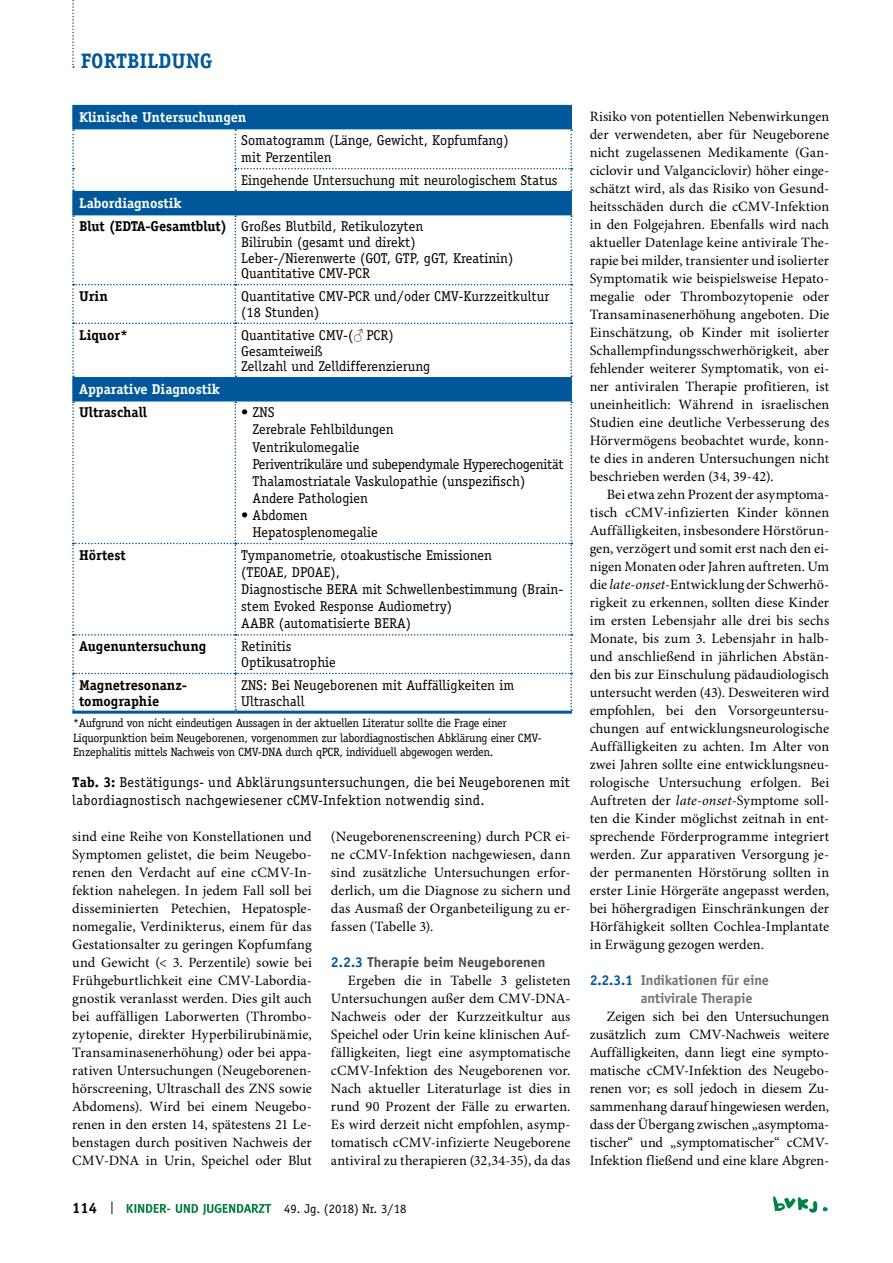
<style>
.page{position:relative;width:893px;height:1263px;background:#fff}
.page>*{position:absolute;margin:0;border:0;box-sizing:border-box;transform-origin:0 0}
.t1{font:700 21px "Officina Serif Std";color:#00589a}
.t2{font:700 15px "Officina Serif Std";color:#000}
.t3{font:14.25px/18px "Minion Pro";letter-spacing:.005em;color:#000;text-align:justify}
.t4{font:14.25px/17.1px "Officina Serif Std";color:#000}
.t5{font:14.25px/17.1px "Officina Serif Std";letter-spacing:-.02em;color:#000}
.t6{font:700 14.25px/15.8px "Officina Serif Std";color:#000}
.t7{font:700 14.25px/18px "Officina Sans";letter-spacing:-.01em;color:#747473}
.t8{font:700 14.25px "Officina Serif Std";color:#fff}
.t9{font:700 14.25px "Officina Sans";color:#494948}
.t10{font:12.75px "Officina Serif Std";color:#000}
.t11{font:12px/14.4px "Officina Serif Std";letter-spacing:-.02em;color:#000}
.s1{font-weight:700;color:#fff}
.s2{font-weight:700}
.s3{font-family:"Arial";font-weight:700}
.s4{color:#00589a}
.s5{font-weight:400;font-size:12.75px}
.s6{font-style:italic}
</style>
<div class="page">
<svg style="left:773px;top:1196px;width:55px;height:17px"></svg>
<svg style="left:127px;top:1204px;width:144px;height:11px"></svg>
<svg style="left:72px;top:0;width:2px;height:68px"></svg>
<div style="left:73px;top:106px;width:498px;height:23px;background:#00589a"></div>
<div style="left:74px;top:192px;width:496px;height:208px;background:#00589a"></div>
<svg style="left:72px;top:129px;width:2px;height:62px"></svg>
<svg style="left:235px;top:129px;width:337px;height:62px"></svg>
<svg style="left:72px;top:215px;width:500px;height:162px"></svg>
<svg style="left:72px;top:401px;width:500px;height:310px"></svg>
<hr style="left:72px;top:711px;width:163px;height:3px;background:#00589a">
<hr style="left:235px;top:711px;width:337px;height:3px;background:#00589a">
<hr style="left:72px;top:191px;width:163px;height:1px;background:#00589a">
<hr style="left:72px;top:192px;width:2px;height:22px;background:#00589a">
<hr style="left:235px;top:191px;width:337px;height:1px;background:#00589a">
<hr style="left:570px;top:192px;width:2px;height:22px;background:#00589a">
<hr style="left:72px;top:214px;width:163px;height:1px;background:#00589a">
<hr style="left:235px;top:214px;width:337px;height:1px;background:#00589a">
<hr style="left:72px;top:377px;width:163px;height:2px;background:#00589a">
<hr style="left:72px;top:379px;width:2px;height:21px;background:#00589a">
<hr style="left:235px;top:377px;width:337px;height:2px;background:#00589a">
<hr style="left:570px;top:379px;width:2px;height:21px;background:#00589a">
<hr style="left:72px;top:400px;width:163px;height:1px;background:#00589a">
<hr style="left:235px;top:400px;width:337px;height:1px;background:#00589a">
<hr style="left:72px;top:106px;width:2px;height:22px;background:#00589a">
<hr style="left:72px;top:105px;width:163px;height:1px;background:#00589a">
<hr style="left:235px;top:105px;width:337px;height:1px;background:#00589a">
<hr style="left:72px;top:128px;width:163px;height:1px;background:#00589a">
<hr style="left:235px;top:128px;width:337px;height:1px;background:#00589a">
<hr style="left:570px;top:106px;width:2px;height:22px;background:#00589a">
<h1 class="t1" style="left:81px;top:48px;width:133px">FORTBILDUNG</h1>
<p class="t8" style="left:79px;top:108px;width:169px">Klinische Untersuchungen</p>
<p class="t4" style="left:241px;top:132px;width:269px">Somatogramm (Länge, Gewicht, Kopfumfang) mit Perzentilen</p>
<p class="t4" style="left:241px;top:172px;width:318px">Eingehende Untersuchung mit neurologischem Status</p>
<p class="t4" style="left:79px;top:192px;width:346px;line-height:23px"><span class="s1">Labordiagnostik<br></span><span class="s2">Blut (EDTA-Gesamtblut)</span> Großes Blutbild, Retikulozyten</p>
<p class="t4" style="left:241px;top:234px;width:274px;line-height:15.8px">Bilirubin (gesamt und direkt)<br>Leber-/Nierenwerte (GOT, GTP, gGT, Kreatinin)<br>Quantitative CMV-PCR</p>
<p class="t6" style="left:79px;top:288px;width:30px">Urin</p>
<p class="t4" style="left:241px;top:289px;width:310px;line-height:15.8px">Quantitative CMV-PCR und/oder CMV-Kurzzeitkultur (18 Stunden)</p>
<p class="t6" style="left:79px;top:327px;width:51px">Liquor*</p>
<p class="t4" style="left:241px;top:327px;width:191px;line-height:15.6px">Quantitative CMV-(<span class="s3">♂</span> PCR)<br>Gesamteiweiß<br>Zellzahl und Zelldifferenzierung</p>
<p class="t8" style="left:79px;top:381px;width:142px">Apparative Diagnostik</p>
<p class="t6" style="left:79px;top:404px;width:70px">Ultraschall</p>
<p class="t5" style="left:253px;top:404px;width:313px;text-indent:-11px">• ZNS<br>Zerebrale Fehlbildungen<br>Ventrikulomegalie<br>Periventrikuläre und subependymale Hyperechogenität<br>Thalamostriatale Vaskulopathie (unspezifisch)<br>Andere Pathologien</p>
<p class="t4" style="left:253px;top:507px;width:127px;text-indent:-11px">• Abdomen<br>Hepatosplenomegalie</p>
<p class="t6" style="left:79px;top:547px;width:48px">Hörtest</p>
<p class="t4" style="left:241px;top:547px;width:322px">Tympanometrie, otoakustische Emissionen<br>(TEOAE, DPOAE),<br>Diagnostische BERA mit Schwellenbestimmung (Brain&shy;stem Evoked Response Audiometry)<br>AABR (automatisierte BERA)</p>
<p class="t6" style="left:79px;top:638px;width:129px">Augenuntersuchung</p>
<p class="t4" style="left:241px;top:639px;width:96px;line-height:15.6px">Retinitis<br>Optikusatrophie</p>
<p class="t6" style="left:79px;top:677px;width:109px">Magnetresonanz&shy;tomographie</p>
<p class="t4" style="left:241px;top:677px;width:274px;line-height:15.8px">ZNS: Bei Neugeborenen mit Auffälligkeiten im<br>Ultraschall</p>
<p class="t11" style="left:73px;top:716px;width:470px">*Aufgrund von nicht eindeutigen Aussagen in der aktuellen Literatur sollte die Frage einer<br>Liquorpunktion beim Neugeborenen, vorgenommen zur labordiagnostischen Abklärung einer CMV-<br>Enzephalitis mittels Nachweis von CMV-DNA durch qPCR, individuell abgewogen werden.</p>
<p class="t4" style="left:72px;top:773px;width:499px;line-height:18px"><span class="s2">Tab. 3:</span> Bestätigungs- und Abklärungsuntersuchungen, die bei Neugeborenen mit labordiagnostisch nachgewiesener cCMV-Infektion notwendig sind.</p>
<p class="t3" style="left:72px;top:828px;width:241px">sind eine Reihe von Konstellationen und Symptomen gelistet, die beim Neugebo&shy;renen den Verdacht auf eine cCMV-In&shy;fektion nahelegen. In jedem Fall soll bei disseminierten Petechien, Hepatosple&shy;nomegalie, Verdinikterus, einem für das Gestationsalter zu geringen Kopfumfang und Gewicht (&lt; 3. Perzentile) sowie bei Frühgeburtlichkeit eine CMV-Labordia&shy;gnostik veranlasst werden. Dies gilt auch bei auffälligen Laborwerten (Thrombo&shy;zytopenie, direkter Hyperbilirubinämie, Transaminasenerhöhung) oder bei appa&shy;rativen Untersuchungen (Neugeborenen&shy;hörscreening, Ultraschall des ZNS sowie Abdomens). Wird bei einem Neugebo&shy;renen in den ersten 14, spätestens 21 Le&shy;benstagen durch positiven Nachweis der CMV-DNA in Urin, Speichel oder Blut</p>
<p class="t3" style="left:331px;top:828px;width:241px">(Neugeborenenscreening) durch PCR ei&shy;ne cCMV-Infektion nachgewiesen, dann sind zusätzliche Untersuchungen erfor&shy;derlich, um die Diagnose zu sichern und das Ausmaß der Organbeteiligung zu er&shy;fassen (Tabelle 3).</p>
<p class="t9" style="left:331px;top:953px;width:216px"><span class="s4">2.2.3</span> Therapie beim Neugeborenen</p>
<p class="t3" style="left:331px;top:972px;width:241px;text-indent:17px">Ergeben die in Tabelle 3 gelisteten Untersuchungen außer dem CMV-DNA-Nachweis oder der Kurzzeitkultur aus Speichel oder Urin keine klinischen Auf&shy;fälligkeiten, liegt eine asymptomatische cCMV-Infektion des Neugeborenen vor.<br>Nach aktueller Literaturlage ist dies in rund 90 Prozent der Fälle zu erwarten.<br>Es wird derzeit nicht empfohlen, asymp&shy;tomatisch cCMV-infizierte Neugeborene antiviral zu therapieren (32,34-35), da das</p>
<p class="t2" style="left:72px;top:1198px;width:43px">114 <span class="s5">|</span></p>
<p class="t10" style="left:284px;top:1201px;width:124px">49. Jg. (2018) Nr. 3/18</p>
<p class="t3" style="left:590px;top:108px;width:241px">Risiko von potentiellen Nebenwirkungen der verwendeten, aber für Neugeborene nicht zugelassenen Medikamente (Gan&shy;ciclovir und Valganciclovir) höher einge&shy;schätzt wird, als das Risiko von Gesund&shy;heitsschäden durch die cCMV-Infektion in den Folgejahren. Ebenfalls wird nach aktueller Datenlage keine antivirale The&shy;rapie bei milder, transienter und isolierter Symptomatik wie beispielsweise Hepato&shy;megalie oder Thrombozytopenie oder Transaminasenerhöhung angeboten. Die Einschätzung, ob Kinder mit isolierter Schallempfindungsschwerhörigkeit, aber fehlender weiterer Symptomatik, von ei&shy;ner antiviralen Therapie profitieren, ist uneinheitlich: Während in israelischen Studien eine deutliche Verbesserung des Hörvermögens beobachtet wurde, konn&shy;te dies in anderen Untersuchungen nicht beschrieben werden (34, 39-42).</p>
<p class="t3" style="left:590px;top:486px;width:241px;text-indent:17px">Bei etwa zehn Prozent der asymptoma&shy;tisch cCMV-infizierten Kinder können Auffälligkeiten, insbesondere Hörstörun&shy;gen, verzögert und somit erst nach den ei&shy;nigen Monaten oder Jahren auftreten. Um die <span class="s6">late-onset</span>-Entwicklung der Schwerhö&shy;rigkeit zu erkennen, sollten diese Kinder im ersten Lebensjahr alle drei bis sechs Monate, bis zum 3. Lebensjahr in halb&shy;und anschließend in jährlichen Abstän&shy;den bis zur Einschulung pädaudiologisch untersucht werden (43). Desweiteren wird empfohlen, bei den Vorsorgeuntersu&shy;chungen auf entwicklungsneurologische Auffälligkeiten zu achten. Im Alter von zwei Jahren sollte eine entwicklungsneu&shy;rologische Untersuchung erfolgen. Bei Auftreten der <span class="s6">late-onset</span>-Symptome soll&shy;ten die Kinder möglichst zeitnah in ent&shy;sprechende Förderprogramme integriert werden. Zur apparativen Versorgung je&shy;der permanenten Hörstörung sollten in erster Linie Hörgeräte angepasst werden, bei höhergradigen Einschränkungen der Hörfähigkeit sollten Cochlea-Implantate in Erwägung gezogen werden.</p>
<p class="t7" style="left:641px;top:971px;width:130px;text-indent:-51px"><span class="s4">2.2.3.1</span> Indikationen für eine antivirale Therapie</p>
<p class="t3" style="left:590px;top:1008px;width:241px;text-indent:17px">Zeigen sich bei den Untersuchungen zusätzlich zum CMV-Nachweis weitere Auffälligkeiten, dann liegt eine sympto&shy;matische cCMV-Infektion des Neugebo&shy;renen vor; es soll jedoch in diesem Zu&shy;sammenhang darauf hingewiesen werden, dass der Übergang zwischen „asymptoma&shy;tischer“ und „symptomatischer“ cCMV-Infektion fließend und eine klare Abgren-</p>
</div>
